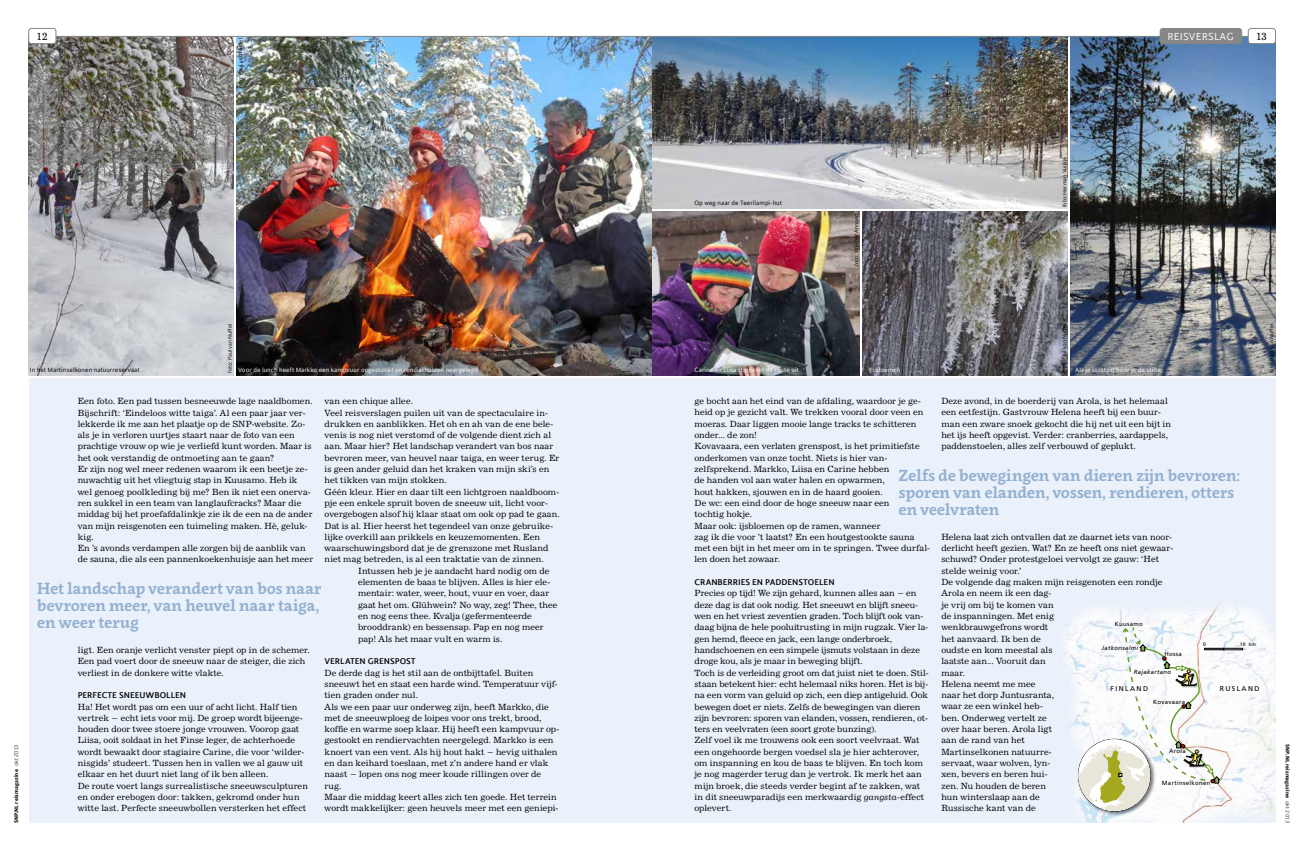
<style>
.page{position:relative;width:1304px;height:851px;background:#fff}
.page>*{position:absolute;margin:0;border:0;box-sizing:border-box;transform-origin:0 0}
.t1{font:700 16px/17px "Clavo";letter-spacing:-.02em;color:#94b0d1}
.t2{font:11.5px "Cinta";letter-spacing:.01em;color:#fff}
.t3{font:10px "News 702 BT";color:#000}
.t4{font:500 9.5px "Cinta";letter-spacing:-.005em;color:#000}
.t5{font:8.5px/11.3px "News 702 BT";letter-spacing:.005em;color:#000}
.t6{font:7px "Cinta";color:#fff}
.t7{font:7px "Cinta";color:#000}
.t8{font:7px "Frutiger Pro";letter-spacing:.2em;color:#000}
.t9{font:6px "Cinta";letter-spacing:.005em;color:#000}
.t10{font:700 6px "Cinta";letter-spacing:.01em;color:#000}
.t11{font:6px "Frutiger Pro";letter-spacing:.055em;color:#000}
.t12{font:italic 6px "Frutiger Pro";letter-spacing:.055em;color:#000}
.t13{font:5px "Frutiger Pro";color:#000}
.s1{font-weight:300}
.s2{font-style:italic}
</style>
<div class="page">
<img style="left:652px;top:211px;width:208px;height:164px">
<img style="left:652px;top:37px;width:416px;height:171px">
<img style="left:863px;top:211px;width:205px;height:164px">
<img style="left:28px;top:37px;width:206px;height:338px">
<img style="left:1071px;top:37px;width:205px;height:338px">
<img style="left:236px;top:37px;width:416px;height:338px">
<div style="left:29px;top:378px;width:1246px;height:444px;background:#eaf1fa"></div>
<hr style="left:652px;top:36px;width:616px;height:1px;background:#878787">
<hr style="left:48px;top:36px;width:604px;height:1px;background:#878787">
<div style="left:1160px;top:28px;width:82px;height:16px;background:#878787;border-radius:3px"></div>
<div style="left:1160px;top:28px;width:82px;height:16px;border:1px solid #878787;border-radius:3px"></div>
<div style="left:1248px;top:28px;width:27px;height:16px;background:#fff;border-radius:3px"></div>
<div style="left:1248px;top:28px;width:28px;height:16px;border:1px solid #878787;border-radius:3px"></div>
<div style="left:29px;top:28px;width:27px;height:16px;background:#fff;border-radius:3px"></div>
<div style="left:28px;top:28px;width:28px;height:16px;border:1px solid #878787;border-radius:3px"></div>
<img style="left:1066px;top:604px;width:209px;height:218px">
<img style="left:1076px;top:736px;width:81px;height:81px">
<svg style="left:1078px;top:627px;width:165px;height:183px"></svg>
<p class="t3" style="left:37px;top:30px;width:12px">12</p>
<h2 class="t2" style="left:1167px;top:30px;width:68px">REISVERSLAG</h2>
<p class="t3" style="left:1256px;top:30px;width:12px">13</p>
<p class="t9" style="left:237px;top:88px;width:51px;rotate:-90deg">foto: Paul van Nuffel</p>
<p class="t7" style="left:694px;top:199px;width:89px">Op weg naar de Teerilampi-hut</p>
<p class="t9" style="left:853px;top:266px;width:54px;rotate:-90deg">foto: Werner Annaert</p>
<p class="t9" style="left:1061px;top:207px;width:52px;rotate:-90deg">foto: Herman Vuijsje</p>
<p class="t10" style="left:13px;top:823px;width:80px;rotate:-90deg">SNP.NL reismagazine <span class="s1">okt 2013</span></p>
<p class="t9" style="left:227px;top:373px;width:51px;rotate:-90deg">foto: Paul van Nuffel</p>
<p class="t9" style="left:1061px;top:373px;width:51px;rotate:-90deg">foto: Paul van Nuffel</p>
<p class="t9" style="left:1268px;top:373px;width:51px;rotate:-90deg">foto: Paul van Nuffel</p>
<p class="t7" style="left:30px;top:366px;width:111px">In het Martinselkonen natuurreservaat</p>
<p class="t6" style="left:238px;top:366px;width:241px">Voor de lunch heeft Markko een kampvuur opgestookt en rendierhuiden neergelegd</p>
<p class="t6" style="left:694px;top:366px;width:106px">Carine en Liisa stippelen de route uit</p>
<p class="t6" style="left:868px;top:366px;width:33px">IJsbloemen</p>
<p class="t6" style="left:1075px;top:366px;width:87px">Als je stilstaat hóór je de stilte</p>
<p class="t5" style="left:325px;top:395px;width:237px">van een chique allee.<br>Veel reisverslagen puilen uit van de spectaculaire in&shy;drukken en aanblikken. Het oh en ah van de ene bele&shy;venis is nog niet verstomd of de volgende dient zich al aan. Maar hier? Het landschap verandert van bos naar bevroren meer, van heuvel naar taiga, en weer terug. Er is geen ander geluid dan het kraken van mijn ski’s en het tikken van mijn stokken.<br>Géén kleur. Hier en daar tilt een lichtgroen naaldboom&shy;pje een enkele spruit boven de sneeuw uit, licht voor&shy;overgebogen alsof hij klaar staat om ook op pad te gaan.<br>Dat is al. Hier heerst het tegendeel van onze gebruike&shy;lijke overkill aan prikkels en keuzemomenten. Een waarschuwingsbord dat je de grenszone met Rusland niet mag betreden, is al een traktatie van de zinnen.</p>
<p class="t5" style="left:358px;top:565px;width:201px">Intussen heb je je aandacht hard nodig om de elementen de baas te blijven. Alles is hier ele&shy;mentair: water, weer, hout, vuur en voer, daar gaat het om. Glühwein? No way, zeg! Thee, thee en nog eens thee. Kvalja (gefermenteerde brooddrank) en bessensap. Pap en nog meer pap! Als het maar vult en warm is.</p>
<p class="t4" style="left:325px;top:655px;width:93px">VERLATEN GRENSPOST</p>
<p class="t5" style="left:325px;top:666px;width:236px">De derde dag is het stil aan de ontbijttafel. Buiten sneeuwt het en staat een harde wind. Temperatuur vijf&shy;tien graden onder nul.<br>Als we een paar uur onderweg zijn, heeft Markko, die met de sneeuwploeg de loipes voor ons trekt, brood, koffie en warme soep klaar. Hij heeft een kampvuur op&shy;gestookt en rendiervachten neergelegd. Markko is een knoert van een vent. Als hij hout hakt − hevig uithalen en dan keihard toeslaan, met z’n andere hand er vlak naast − lopen ons nog meer koude rillingen over de rug.<br>Maar die middag keert alles zich ten goede. Het terrein wordt makkelijker: geen heuvels meer met een geniepi-</p>
<p class="t5" style="left:78px;top:395px;width:237px">Een foto. Een pad tussen besneeuwde lage naaldbomen.<br>Bijschrift: ‘Eindeloos witte taiga’. Al een paar jaar ver&shy;lekkerde ik me aan het plaatje op de SNP-website. Zo&shy;als je in verloren uurtjes staart naar de foto van een prachtige vrouw op wie je verliefd kunt worden. Maar is het ook verstandig de ontmoeting aan te gaan?<br>Er zijn nog wel meer redenen waarom ik een beetje ze&shy;nuwachtig uit het vliegtuig stap in Kuusamo. Heb ik wel genoeg poolkleding bij me? Ben ik niet een onerva&shy;ren sukkel in een team van langlaufcracks? Maar die middag bij het proefafdalinkje zie ik de een na de ander van mijn reisgenoten een tuimeling maken. Hè, geluk&shy;kig.<br>En ’s avonds verdampen alle zorgen bij de aanblik van de sauna, die als een pannenkoekenhuisje aan het meer</p>
<h1 class="t1" style="left:37px;top:578px;width:286px">Het landschap verandert van bos naar bevroren meer, van heuvel naar taiga, en weer terug</h1>
<p class="t5" style="left:78px;top:644px;width:234px">ligt. Een oranje verlicht venster piept op in de schemer.<br>Een pad voert door de sneeuw naar de steiger, die zich verliest in de donkere witte vlakte.</p>
<p class="t4" style="left:78px;top:689px;width:110px">PERFECTE SNEEUWBOLLEN</p>
<p class="t5" style="left:78px;top:700px;width:232px">Ha! Het wordt pas om een uur of acht licht. Half tien vertrek − echt iets voor mij. De groep wordt bijeenge&shy;houden door twee stoere jonge vrouwen. Voorop gaat Liisa, ooit soldaat in het Finse leger, de achterhoede wordt bewaakt door stagiaire Carine, die voor ‘wilder&shy;nisgids’ studeert. Tussen hen in vallen we al gauw uit elkaar en het duurt niet lang of ik ben alleen.<br>De route voert langs surrealistische sneeuwsculpturen en onder erebogen door: takken, gekromd onder hun witte last. Perfecte sneeuwbollen versterken het effect</p>
<p class="t5" style="left:941px;top:395px;width:231px">Deze avond, in de boerderij van Arola, is het helemaal een eetfestijn. Gastvrouw Helena heeft bij een buur&shy;man een zware snoek gekocht die hij net uit een bijt in het ijs heeft opgevist. Verder: cranberries, aardappels, paddenstoelen, alles zelf verbouwd of geplukt.</p>
<p class="t5" style="left:694px;top:395px;width:237px">ge bocht aan het eind van de afdaling, waardoor je ge&shy;heid op je gezicht valt. We trekken vooral door veen en moeras. Daar liggen mooie lange tracks te schitteren onder... de zon!<br>Kovavaara, een verlaten grenspost, is het primitiefste onderkomen van onze tocht. Niets is hier van&shy;zelfsprekend. Markko, Liisa en Carine hebben<br>de handen vol aan water halen en opwarmen,<br>hout hakken, sjouwen en in de haard gooien.<br>De wc: een eind door de hoge sneeuw naar een<br>tochtig hokje.<br>Maar ook: ijsbloemen op de ramen, wanneer<br>zag ik die voor ’t laatst? En een houtgestookte sauna met een bijt in het meer om in te springen. Twee durfal&shy;len doen het zowaar.</p>
<p class="t4" style="left:695px;top:576px;width:142px">CRANBERRIES EN PADDENSTOELEN</p>
<p class="t5" style="left:694px;top:587px;width:235px">Precies op tijd! We zijn gehard, kunnen alles aan − en deze dag is dat ook nodig. Het sneeuwt en blijft sneeu&shy;wen en het vriest zeventien graden. Toch blijft ook van&shy;daag bijna de hele pooluitrusting in mijn rugzak. Vier la&shy;gen hemd, fleece en jack, een lange onderbroek, handschoenen en een simpele ijsmuts volstaan in deze droge kou, als je maar in beweging blijft.<br>Toch is de verleiding groot om dat juist niet te doen. Stil&shy;staan betekent hier: echt helemaal niks horen. Het is bij&shy;na een vorm van geluid op zich, een diep antigeluid. Ook bewegen doet er niets. Zelfs de bewegingen van dieren zijn bevroren: sporen van elanden, vossen, rendieren, ot&shy;ters en veelvraten (een soort grote bunzing).<br>Zelf voel ik me trouwens ook een soort veelvraat. Wat een ongehoorde bergen voedsel sla je hier achterover, om inspanning en kou de baas te blijven. En toch kom je nog magerder terug dan je vertrok. Ik merk het aan mijn broek, die steeds verder begint af te zakken, wat in dit sneeuwparadijs een merkwaardig <span class="s2">gangsta</span>-effect oplevert.</p>
<h1 class="t1" style="left:899px;top:465px;width:343px">Zelfs de bewegingen van dieren zijn bevroren: sporen van elanden, vossen, rendieren, otters en veelvraten</h1>
<p class="t5" style="left:941px;top:531px;width:233px">Helena laat zich ontvallen dat ze daarnet iets van noor&shy;derlicht heeft gezien. Wat? En ze heeft ons niet gewaar&shy;schuwd? Onder protestgeloei vervolgt ze gauw: ‘Het stelde weinig voor.’<br>De volgende dag maken mijn reisgenoten een rondje<br>Arola en neem ik een dag-<br>je vrij om bij te komen van<br>de inspanningen. Met enig<br>wenkbrauwgefrons wordt<br>het aanvaard. Ik ben de<br>oudste en kom meestal als<br>laatste aan... Vooruit dan<br>maar.<br>Helena neemt me mee<br>naar het dorp Juntusranta,<br>waar ze een winkel heb-<br>ben. Onderweg vertelt ze<br>over haar beren. Arola ligt<br>aan de rand van het<br>Martinselkonen natuurre-<br>servaat, waar wolven, lyn-<br>xen, bevers en beren hui-<br>zen. Nu houden de beren<br>hun winterslaap aan de<br>Russische kant van de</p>
<p class="t11" style="left:1115px;top:619px;width:30px">Kuusamo</p>
<p class="t13" style="left:1203px;top:641px;width:4px">0</p>
<p class="t13" style="left:1240px;top:641px;width:17px">10 km</p>
<p class="t12" style="left:1102px;top:644px;width:38px">Jatkonsalmi</p>
<p class="t11" style="left:1164px;top:650px;width:19px">Hossa</p>
<p class="t12" style="left:1134px;top:668px;width:39px">Rajakartano</p>
<p class="t8" style="left:1110px;top:683px;width:39px">FINLAND</p>
<p class="t8" style="left:1220px;top:683px;width:41px">RUSLAND</p>
<p class="t11" style="left:1153px;top:698px;width:34px">Kovavaara</p>
<p class="t11" style="left:1169px;top:747px;width:18px">Arola</p>
<p class="t11" style="left:1162px;top:779px;width:50px">Martinselkonen</p>
<p class="t10" style="left:1291px;top:744px;width:80px;rotate:90deg">SNP.NL reismagazine <span class="s1">okt 2013</span></p>
</div>
